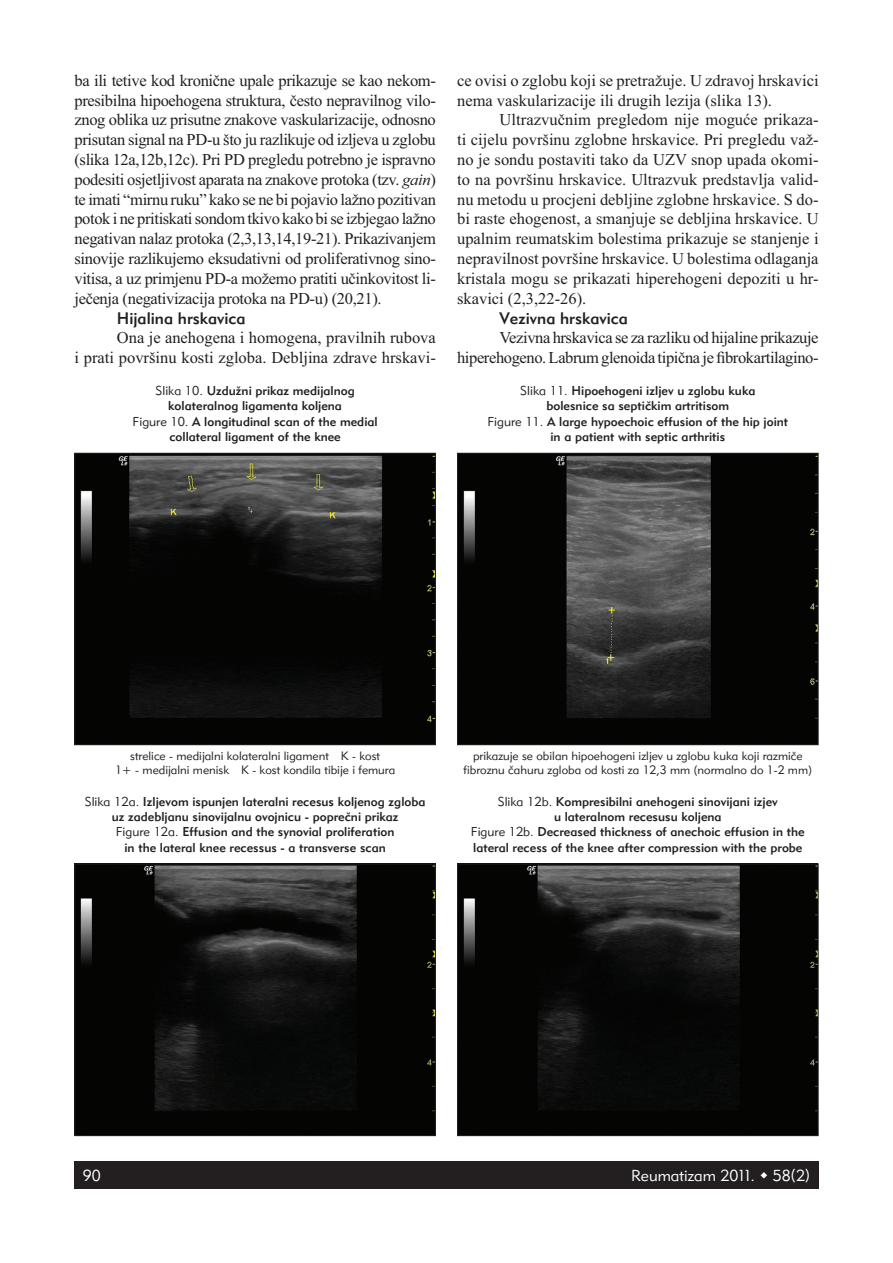
<style>
.page{position:relative;width:893px;height:1263px;background:#fff}
.page>*{position:absolute;margin:0;border:0;box-sizing:border-box;transform-origin:0 0}
.t1{font:16.5px/19.8px "Times New Roman";color:#231f20;text-align:justify}
.t2{font:16.5px/19.8px "Times New Roman";letter-spacing:-.025em;color:#231f20;text-align:right}
.t3{font:16.5px "Geometric 415 BT Medium A";color:#231f20}
.t4{font:15.75px "Geometric 415 BT Lite A";color:#fff}
.t5{font:12.75px/15.3px "Geometric 415 BT Medium A";color:#231f20;text-align:center}
.t6{font:12px/14.4px "Geometric 415 BT Lite A";color:#231f20;text-align:center}
.s1{font-style:italic}
.s2{font-family:"Geometric 415 BT Lite A"}
</style>
<div class="page">
<div style="left:74px;top:1161px;width:745px;height:27px;background:#231f20"></div>
<img style="left:76px;top:455px;width:358px;height:288px">
<div style="left:74px;top:453px;width:362px;height:292px;border:1px solid #231f20"></div>
<img style="left:459px;top:455px;width:358px;height:288px">
<div style="left:457px;top:453px;width:362px;height:292px;border:1px solid #231f20"></div>
<img style="left:459px;top:866px;width:358px;height:268px">
<div style="left:457px;top:864px;width:362px;height:272px;border:1px solid #231f20"></div>
<img style="left:76px;top:866px;width:358px;height:268px">
<div style="left:74px;top:864px;width:362px;height:272px;border:1px solid #231f20"></div>
<p class="t1" style="left:74px;top:72px;width:363px">ba ili tetive kod kronične upale prikazuje se kao nekom&shy;presibilna hipoehogena struktura, često nepravilnog vilo&shy;znog oblika uz prisutne znakove vaskularizacije, odnosno prisutan signal na PD-u što ju razlikuje od izljeva u zglobu (slika 12a,12b,12c). Pri PD pregledu potrebno je ispravno podesiti osjetljivost aparata na znakove protoka (tzv. <span class="s1">gain</span>) te imati “mirnu ruku” kako se ne bi pojavio lažno pozitivan potok i ne pritiskati sondom tkivo kako bi se izbjegao lažno negativan nalaz protoka (2,3,13,14,19-21). Prikazivanjem sinovije razlikujemo eksudativni od proliferativnog sino&shy;vitisa, a uz primjenu PD-a možemo pratiti učinkovitost li&shy;ječenja (negativizacija protoka na PD-u) (20,21).</p>
<p class="t3" style="left:117px;top:312px;width:130px">Hijalina hrskavica</p>
<p class="t1" style="left:74px;top:329px;width:363px;text-align:right">Ona je anehogena i homogena, pravilnih rubova<br>i prati površinu kosti zgloba. Debljina zdrave hrskavi-</p>
<p class="t5" style="left:133px;top:384px;width:247px"><span class="s2">Slika 10.</span> Uzdužni prikaz medijalnog kolateralnog ligamenta koljena<br><span class="s2">Figure 10.</span> A longitudinal scan of the medial collateral ligament of the knee</p>
<p class="t1" style="left:457px;top:72px;width:363px">ce ovisi o zglobu koji se pretražuje. U zdravoj hrskavici nema vaskularizacije ili drugih lezija (slika 13).</p>
<p class="t1" style="left:457px;top:112px;width:363px;text-indent:43px">Ultrazvučnim pregledom nije moguće prikaza&shy;ti cijelu površinu zglobne hrskavice. Pri pregledu važ&shy;no je sondu postaviti tako da UZV snop upada okomi&shy;to na površinu hrskavice. Ultrazvuk predstavlja valid&shy;nu metodu u procjeni debljine zglobne hrskavice. S do&shy;bi raste ehogenost, a smanjuje se debljina hrskavice. U upalnim reumatskim bolestima prikazuje se stanjenje i nepravilnost površine hrskavice. U bolestima odlaganja kristala mogu se prikazati hiperehogeni depoziti u hr&shy;skavici (2,3,22-26).</p>
<p class="t3" style="left:500px;top:312px;width:130px">Vezivna hrskavica</p>
<p class="t2" style="left:457px;top:330px;width:363px">Vezivna hrskavica se za razliku od hijaline prikazuje hiperehogeno. Labrum glenoida tipična je fibrokartilagino-</p>
<p class="t5" style="left:487px;top:384px;width:302px"><span class="s2">Slika 11.</span> Hipoehogeni izljev u zglobu kuka<br>bolesnice sa septičkim artritisom<br><span class="s2">Figure 11.</span> A large hypoechoic effusion of the hip joint in a patient with septic arthritis</p>
<p class="t6" style="left:115px;top:749px;width:282px">strelice - medijalni kolateralni ligament K - kost<br>1+ - medijalni menisk K - kost kondila tibije i femura</p>
<p class="t5" style="left:85px;top:795px;width:342px"><span class="s2">Slika 12a.</span> Izljevom ispunjen lateralni recesus koljenog zgloba uz zadebljanu sinovijalnu ovojnicu - poprečni prikaz<br><span class="s2">Figure 12a.</span> Effusion and the synovial proliferation<br>in the lateral knee recessus - a transverse scan</p>
<p class="t6" style="left:464px;top:749px;width:350px">prikazuje se obilan hipoehogeni izljev u zglobu kuka koji razmiče fibroznu čahuru zgloba od kosti za 12,3 mm (normalno do 1-2 mm)</p>
<p class="t5" style="left:471px;top:795px;width:335px"><span class="s2">Slika 12b.</span> Kompresibilni anehogeni sinovijani izjev<br>u lateralnom recesusu koljena<br><span class="s2">Figure 12b.</span> Decreased thickness of anechoic effusion in the lateral recess of the knee after compression with the probe</p>
<p class="t4" style="left:83px;top:1169px;width:19px">90</p>
<p class="t4" style="left:631px;top:1169px;width:181px">Reumatizam 2011. 58(2)</p>
</div>
